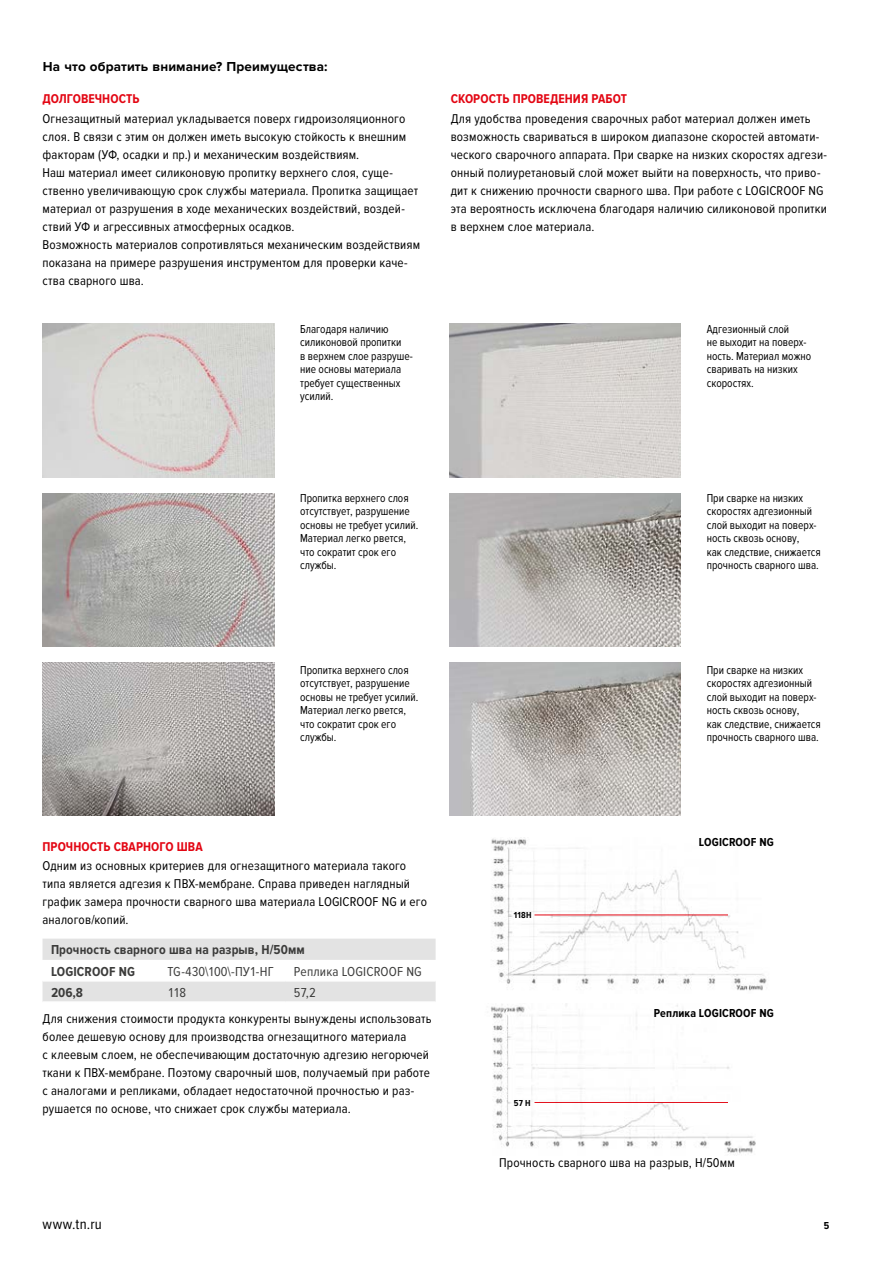
<style>
.page{position:relative;width:893px;height:1263px;background:#fff}
.page>*{position:absolute;margin:0;border:0;box-sizing:border-box;transform-origin:0 0}
.t1{font:15px "Proxima Nova Cond";letter-spacing:.03em;color:#000}
.t2{font:700 13.5px/22.2px "Proxima Nova Cond";letter-spacing:.01em;color:#3c3c3b}
.t3{font:13.5px "Proxima Nova Cond";letter-spacing:.01em;color:#3c3c3b}
.t4{font:700 13.5px "Proxima Nova";letter-spacing:.01em;color:#000}
.t5{font:13.2px/18px "Proxima Nova Cond";letter-spacing:.01em;color:#000}
.t6{font:700 13.2px "Proxima Nova Cond";letter-spacing:.005em;color:#e30613}
.t7{font:12px/13.5px "Proxima Nova Cond";color:#000;scale:.95 1}
.t8{font:700 12px "Proxima Nova Cond";letter-spacing:.01em;color:#000}
.t9{font:700 10.5px "Proxima Nova Cond";color:#000}
.t10{font:700 9px "Proxima Nova Cond";letter-spacing:.02em;color:#000}
</style>
<div class="page">
<svg style="left:43px;top:939px;width:393px;height:62px"></svg>
<hr style="left:43px;top:980px;width:116px;height:1px;background:#fff">
<hr style="left:159px;top:980px;width:126px;height:1px;background:#fff">
<hr style="left:285px;top:980px;width:151px;height:1px;background:#fff">
<img style="left:43px;top:323px;width:231px;height:154px">
<img style="left:449px;top:323px;width:232px;height:154px">
<img style="left:43px;top:493px;width:231px;height:153px">
<img style="left:449px;top:493px;width:232px;height:153px">
<img style="left:43px;top:663px;width:231px;height:153px">
<img style="left:449px;top:663px;width:232px;height:153px">
<img style="left:491px;top:838px;width:276px;height:153px">
<img style="left:490px;top:1003px;width:266px;height:150px">
<hr style="left:534px;top:915px;width:194px;height:1px;background:#e30613">
<hr style="left:534px;top:1102px;width:194px;height:1px;background:#e30613">
<p class="t4" style="left:43px;top:58px;width:286px">На что обратить внимание? Преимущества:</p>
<p class="t6" style="left:43px;top:91px;width:98px">ДОЛГОВЕЧНОСТЬ</p>
<p class="t5" style="left:43px;top:110px;width:379px">Огнезащитный материал укладывается поверх гидроизоляционного слоя. В связи с этим он должен иметь высокую стойкость к внешним факторам (УФ, осадки и пр.) и механическим воздействиям.<br>Наш материал имеет силиконовую пропитку верхнего слоя, суще&shy;ственно увеличивающую срок службы материала. Пропитка защищает материал от разрушения в ходе механических воздействий, воздей&shy;ствий УФ и агрессивных атмосферных осадков.<br>Возможность материалов сопротивляться механическим воздействиям показана на примере разрушения инструментом для проверки каче&shy;ства сварного шва.</p>
<p class="t6" style="left:451px;top:91px;width:178px">СКОРОСТЬ ПРОВЕДЕНИЯ РАБОТ</p>
<p class="t5" style="left:451px;top:110px;width:378px">Для удобства проведения сварочных работ материал должен иметь возможность свариваться в широком диапазоне скоростей автомати&shy;ческого сварочного аппарата. При сварке на низких скоростях адгези&shy;онный полиуретановый слой может выйти на поверхность, что приво&shy;дит к снижению прочности сварного шва. При работе с LOGICROOF NG эта вероятность исключена благодаря наличию силиконовой пропитки в верхнем слое материала.</p>
<p class="t7" style="left:300px;top:322px;width:120px">Благодаря наличию силиконовой пропитки<br>в верхнем слое разруше&shy;ние основы материала требует существенных усилий.</p>
<p class="t7" style="left:707px;top:322px;width:111px">Адгезионный слой<br>не выходит на поверх&shy;ность. Материал можно сваривать на низких скоростях.</p>
<p class="t7" style="left:300px;top:491px;width:126px">Пропитка верхнего слоя отсутствует, разрушение основы не требует усилий.<br>Материал легко рвется, что сократит срок его службы.</p>
<p class="t7" style="left:707px;top:491px;width:122px">При сварке на низких скоростях адгезионный слой выходит на поверх&shy;ность сквозь основу,<br>как следствие, снижается прочность сварного шва.</p>
<p class="t7" style="left:300px;top:663px;width:126px">Пропитка верхнего слоя отсутствует, разрушение основы не требует усилий.<br>Материал легко рвется, что сократит срок его службы.</p>
<p class="t7" style="left:707px;top:663px;width:122px">При сварке на низких скоростях адгезионный слой выходит на поверх&shy;ность сквозь основу,<br>как следствие, снижается прочность сварного шва.</p>
<p class="t6" style="left:43px;top:839px;width:162px">ПРОЧНОСТЬ СВАРНОГО ШВА</p>
<p class="t5" style="left:43px;top:857px;width:386px">Одним из основных критериев для огнезащитного материала такого типа является адгезия к ПВХ-мембране. Справа приведен наглядный график замера прочности сварного шва материала LOGICROOF NG и его аналогов/копий.</p>
<p class="t2" style="left:51px;top:938px;width:255px">Прочность сварного шва на разрыв, Н/50мм<br>LOGICROOF NG</p>
<p class="t3" style="left:167px;top:964px;width:108px">TG-430\100\-ПУ1-НГ</p>
<p class="t3" style="left:294px;top:964px;width:129px">Реплика LOGICROOF NG</p>
<p class="t2" style="left:51px;top:982px;width:34px">206,8</p>
<p class="t3" style="left:167px;top:985px;width:20px">118</p>
<p class="t3" style="left:294px;top:985px;width:23px">57,2</p>
<p class="t5" style="left:43px;top:1010px;width:390px">Для снижения стоимости продукта конкуренты вынуждены использовать более дешевую основу для производства огнезащитного материала<br>с клеевым слоем, не обеспечивающим достаточную адгезию негорючей ткани к ПВХ-мембране. Поэтому сварочный шов, получаемый при работе с аналогами и репликами, обладает недостаточной прочностью и раз&shy;рушается по основе, что снижает срок службы материала.</p>
<p class="t1" style="left:43px;top:1215px;width:61px">www.tn.ru</p>
<p class="t10" style="left:514px;top:910px;width:19px">118Н</p>
<p class="t10" style="left:514px;top:1098px;width:18px">57 Н</p>
<p class="t8" style="left:699px;top:836px;width:76px">LOGICROOF NG</p>
<p class="t8" style="left:654px;top:1007px;width:122px">Реплика LOGICROOF NG</p>
<p class="t5" style="left:499px;top:1154px;width:237px">Прочность сварного шва на разрыв, Н/50мм</p>
<p class="t9" style="left:824px;top:1219px;width:7px">5</p>
</div>
